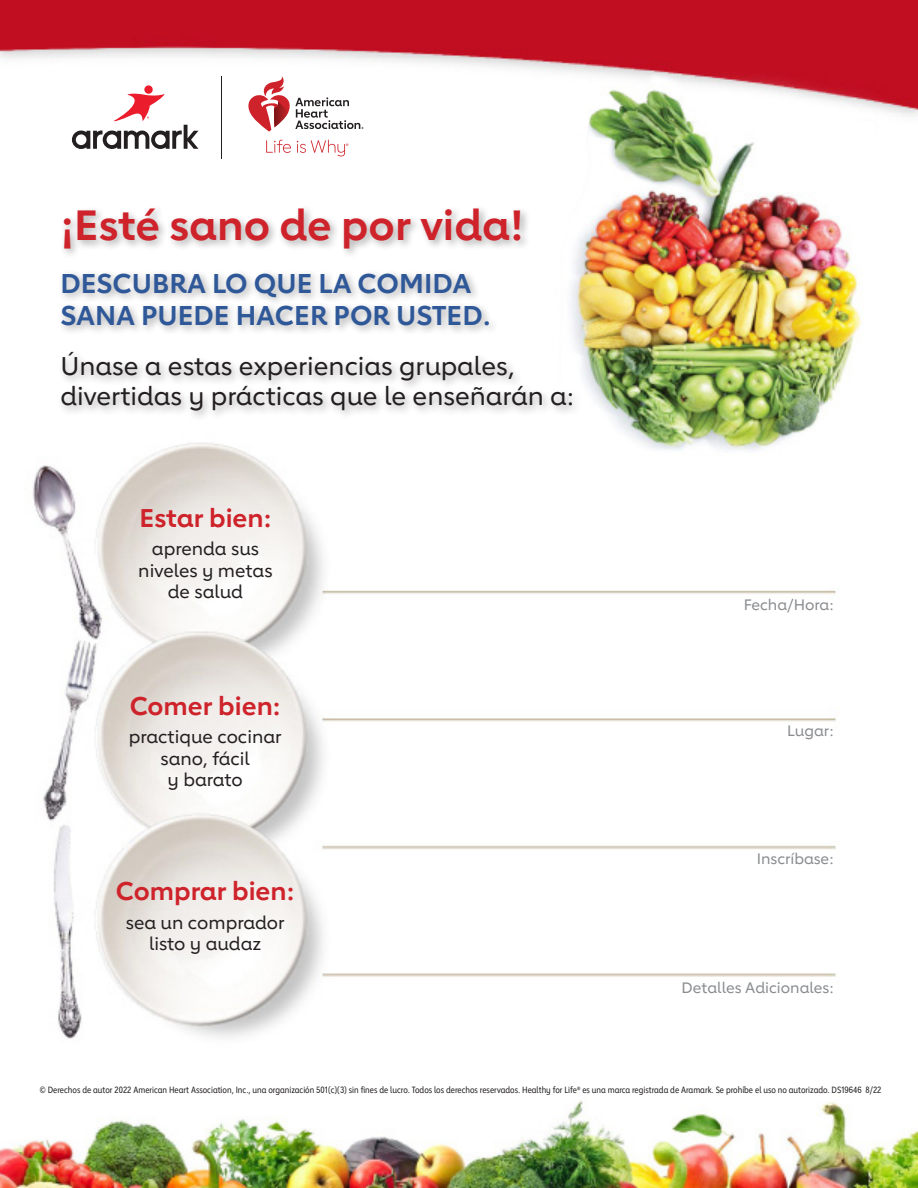
<style>
.page{position:relative;width:918px;height:1188px;background:#fff}
.page>*{position:absolute;margin:0;border:0;box-sizing:border-box;transform-origin:0 0}
.t1{font:700 42px "Lub Dub";color:#ce232a}
.t2{font:700 27px/32.4px "Lub Dub";color:#2f5899}
.t3{font:500 25.5px/30px "Lub Dub";color:#231f20}
.t4{font:700 25.5px "Lub Dub";color:#ce232a}
.t5{font:500 18px/21.6px "Lub Dub";color:#231f20;text-align:center}
.t6{font:500 15px "Lub Dub";color:#8a8c8f}
.t7{font:9px "Lub Dub Condensed";color:#231f20}
</style>
<div class="page">
<img style="left:0;top:0;width:918px;height:1188px">
<div style="left:58px;top:204px;width:525px;height:218px;background:#231f20;opacity:.36"></div>
<hr style="left:221px;top:76px;width:1px;height:83px;background:#231f20">
<svg style="left:72px;top:85px;width:126px;height:64px"></svg>
<svg style="left:246px;top:76px;width:118px;height:56px"></svg>
<svg style="left:266px;top:140px;width:25px;height:13px"></svg>
<svg style="left:297px;top:140px;width:51px;height:16px"></svg>
<p class="t1" style="left:60px;top:200px;width:465px">¡Esté sano de por vida!</p>
<p class="t2" style="left:60px;top:267px;width:432px">DESCUBRA LO QUE LA COMIDA<br>SANA PUEDE HACER POR USTED.</p>
<p class="t3" style="left:60px;top:351px;width:515px">Únase a estas experiencias grupales, divertidas y prácticas que le enseñarán a:</p>
<p class="t4" style="left:140px;top:502px;width:133px">Estar bien:</p>
<p class="t5" style="left:138px;top:538px;width:136px">aprenda sus niveles y metas de salud</p>
<p class="t4" style="left:130px;top:690px;width:152px">Comer bien:</p>
<p class="t5" style="left:129px;top:726px;width:154px">practique cocinar sano, fácil<br>y barato</p>
<p class="t4" style="left:116px;top:876px;width:180px">Comprar bien:</p>
<p class="t5" style="left:126px;top:911px;width:160px">sea un comprador listo y audaz</p>
<p class="t6" style="left:744px;top:595px;width:91px">Fecha/Hora:</p>
<p class="t6" style="left:787px;top:722px;width:48px">Lugar:</p>
<p class="t6" style="left:757px;top:850px;width:79px">Inscríbase:</p>
<p class="t6" style="left:682px;top:979px;width:154px">Detalles Adicionales:</p>
<p class="t7" style="left:40px;top:1085px;width:843px">© Derechos de autor 2022 American Heart Association, Inc., una organización 501(c)(3) sin fines de lucro. Todos los derechos reservados. Healthy for Life® es una marca registrada de Aramark. Se prohíbe el uso no autorizado. DS19646 8/22</p>
</div>
